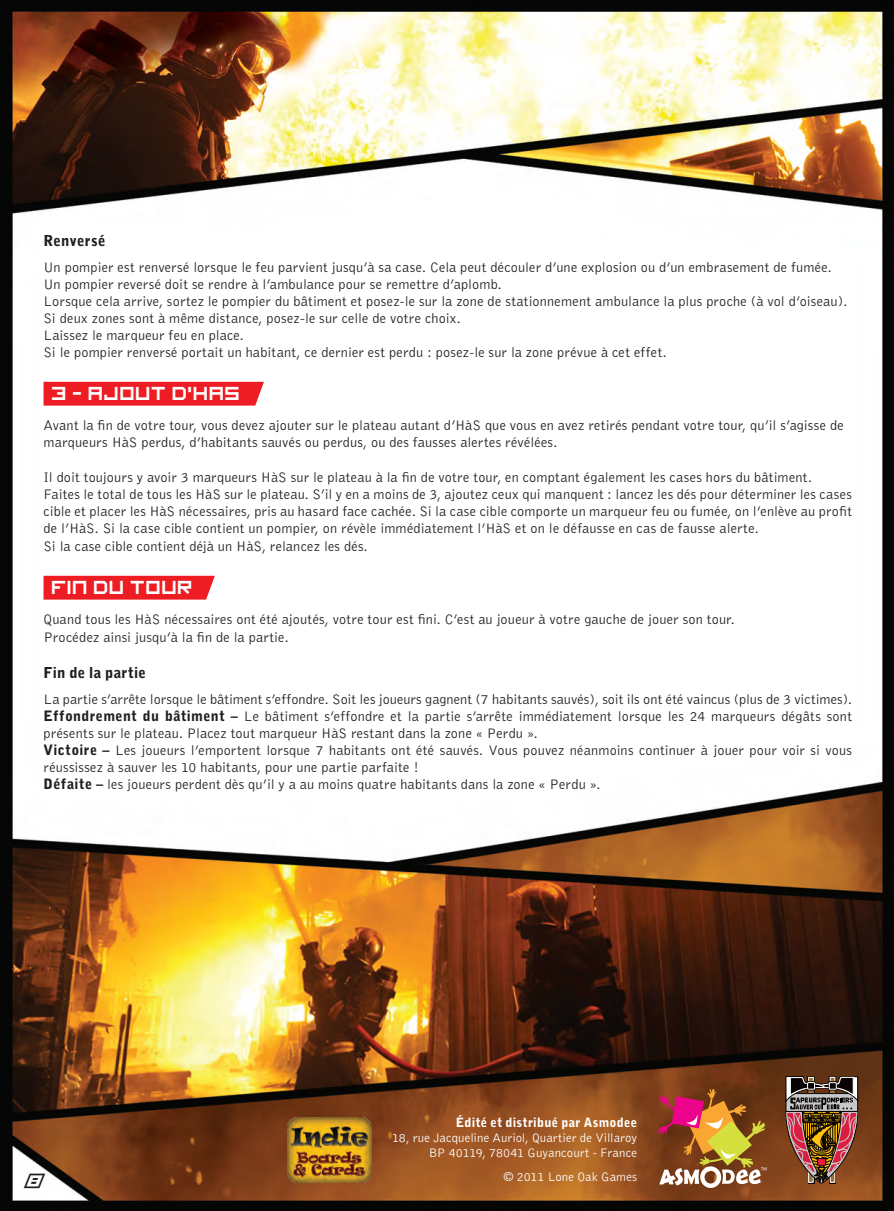
<style>
.page{position:relative;width:894px;height:1211px;background:#fff}
.page>*{position:absolute;margin:0;border:0;box-sizing:border-box;transform-origin:0 0}
.t1{font:21px "imagine font";color:#fff}
.t2{font:900 15px "Bell Gothic";letter-spacing:.015em;color:#231f20}
.t3{font:15px "Full Pack 2025";color:#231f20}
.t4{font:300 14.25px/17.1px "Bell Gothic";letter-spacing:.01em;color:#231f20}
.t5{font:300 12.75px/15.3px "Bell Gothic";color:#fff;text-align:right}
.t6{font:900 12.75px "Bell Gothic";letter-spacing:.025em;color:#fff}
.s1{font-weight:900}
</style>
<div class="page">
<img style="left:0;top:0;width:893px;height:1210px">
<div style="left:43px;top:382px;width:221px;height:23px;background:#ee1d23"></div>
<svg style="left:43px;top:575px;width:172px;height:24px;background:#ef2a30"></svg>
<svg style="left:785px;top:1075px;width:73px;height:108px;background:#825643"></svg>
<img style="left:288px;top:1117px;width:83px;height:65px">
<svg style="left:658px;top:1088px;width:108px;height:99px;background:#a4683f"></svg>
<p class="t2" style="left:43px;top:232px;width:64px">Renversé</p>
<p class="t4" style="left:43px;top:259px;width:805px">Un pompier est renversé lorsque le feu parvient jusqu’à sa case. Cela peut découler d’une explosion ou d’un embrasement de fumée.<br>Un pompier reversé doit se rendre à l’ambulance pour se remettre d’aplomb.<br>Lorsque cela arrive, sortez le pompier du bâtiment et posez-le sur la zone de stationnement ambulance la plus proche (à vol d’oiseau).<br>Si deux zones sont à même distance, posez-le sur celle de votre choix.<br>Laissez le marqueur feu en place.<br>Si le pompier renversé portait un habitant, ce dernier est perdu : posez-le sur la zone prévue à cet effet.</p>
<h1 class="t1" style="left:52px;top:387px;width:190px">3 - AJOUT D’HAS</h1>
<p class="t4" style="left:43px;top:417px;width:801px">Avant la fin de votre tour, vous devez ajouter sur le plateau autant d’HàS que vous en avez retirés pendant votre tour, qu’il s’agisse de marqueurs HàS perdus, d’habitants sauvés ou perdus, ou des fausses alertes révélées.</p>
<p class="t4" style="left:43px;top:468px;width:809px">Il doit toujours y avoir 3 marqueurs HàS sur le plateau à la fin de votre tour, en comptant également les cases hors du bâtiment.<br>Faites le total de tous les HàS sur le plateau. S’il y en a moins de 3, ajoutez ceux qui manquent : lancez les dés pour déterminer les cases cible et placer les HàS nécessaires, pris au hasard face cachée. Si la case cible comporte un marqueur feu ou fumée, on l’enlève au profit de l’HàS. Si la case cible contient un pompier, on révèle immédiatement l’HàS et on le défausse en cas de fausse alerte.<br>Si la case cible contient déjà un HàS, relancez les dés.</p>
<h1 class="t1" style="left:52px;top:581px;width:143px">FIN DU TOUR</h1>
<p class="t4" style="left:43px;top:610px;width:692px;line-height:18px">Quand tous les HàS nécessaires ont été ajoutés, votre tour est fini. C’est au joueur à votre gauche de jouer son tour.<br>Procédez ainsi jusqu’à la fin de la partie.</p>
<p class="t2" style="left:43px;top:664px;width:104px">Fin de la partie</p>
<p class="t4" style="left:43px;top:690px;width:809px">La partie s’arrête lorsque le bâtiment s’effondre. Soit les joueurs gagnent (7 habitants sauvés), soit ils ont été vaincus (plus de 3 victimes).<br><span class="s1">Effondrement du bâtiment –</span> Le bâtiment s’effondre et la partie s’arrête immédiatement lorsque les 24 marqueurs dégâts sont présents sur le plateau. Placez tout marqueur HàS restant dans la zone « Perdu ».<br><span class="s1">Victoire –</span> Les joueurs l’emportent lorsque 7 habitants ont été sauvés. Vous pouvez néanmoins continuer à jouer pour voir si vous réussissez à sauver les 10 habitants, pour une partie parfaite !<br><span class="s1">Défaite –</span> les joueurs perdent dès qu’il y a au moins quatre habitants dans la zone « Perdu ».</p>
<p class="t3" style="left:26px;top:1173px;width:16px">8</p>
<p class="t6" style="left:455px;top:1114px;width:183px">Édité et distribué par Asmodee</p>
<p class="t5" style="left:392px;top:1130px;width:246px">18, rue Jacqueline Auriol, Quartier de Villaroy<br>BP 40119, 78041 Guyancourt - France</p>
<p class="t5" style="left:503px;top:1169px;width:135px">© 2011 Lone Oak Games</p>
</div>
